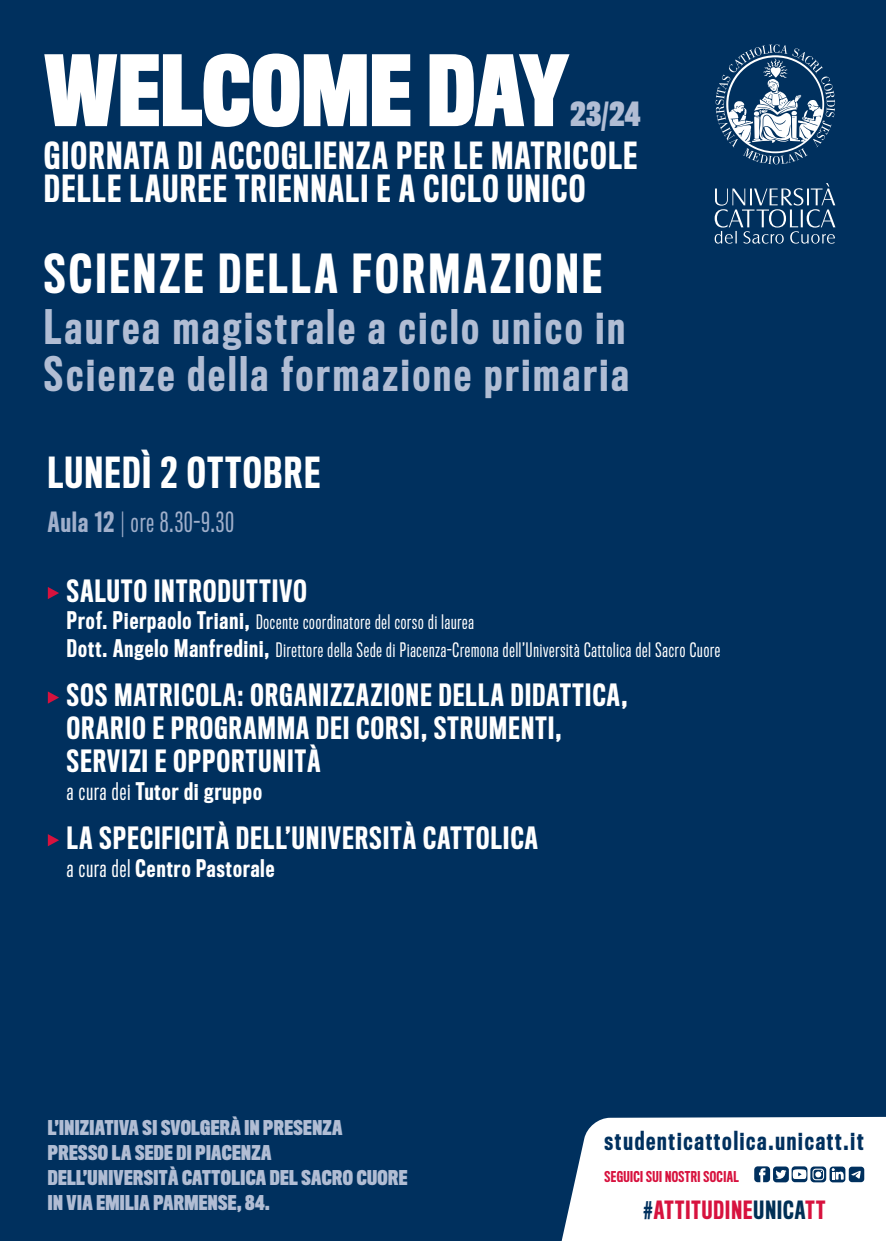
<style>
.page{position:relative;width:886px;height:1241px;background:#fff}
.page>*{position:absolute;margin:0;border:0;box-sizing:border-box;transform-origin:0 0}
.t1{font:700 90px "Titling Gothic FB Comp";letter-spacing:.01em;color:#fff}
.t2{font:500 49.5px "Titling Gothic FB Comp";letter-spacing:.075em;color:#fff}
.t3{font:500 43.75px "Titling Gothic FB Comp";letter-spacing:.075em;color:#b1bdd4}
.t4{font:500 39.38px "Titling Gothic FB Comp";letter-spacing:.05em;color:#fff}
.t5{font:500 34.38px "Titling Gothic FB Comp";letter-spacing:.05em;color:#fff}
.t6{font:700 30.62px "Titling Gothic FB Comp";color:#b1bdd4}
.t7{font:500 28.25px "Titling Gothic FB Comp";letter-spacing:.05em;color:#fff}
.t8{font:25.62px "Titling Gothic FB Comp";letter-spacing:.05em;color:#a1b0cb}
.t9{font:500 24.06px "Titling Gothic FB Comp";letter-spacing:.075em;color:#00305e}
.t10{font:500 23.12px "Titling Gothic FB Comp";letter-spacing:.05em;color:#d7123e}
.t11{font:500 22.31px "Titling Gothic FB Comp";letter-spacing:.05em;color:#fff}
.t12{font:700 18.75px "Titling Gothic FB Comp";letter-spacing:.02em;color:#b1bdd4}
.t13{font:18.38px "Titling Gothic FB Comp";letter-spacing:.05em;color:#fff}
.t14{font:500 13.75px "Titling Gothic FB Comp";letter-spacing:.03em;color:#d7123e}
.s1{font-weight:500}
.s2{font-weight:300}
.s3{font-weight:500;font-size:22.31px}
.s4{font-weight:400}
.s5{color:#00305e}
.s6{color:#003056}
</style>
<div class="page">
<div style="left:0;top:0;width:886px;height:1240px;background:#00305e"></div>
<svg style="left:715px;top:183px;width:120px;height:60px"></svg>
<svg style="left:715px;top:44px;width:120px;height:120px"></svg>
<svg style="left:48px;top:587px;width:11px;height:12px"></svg>
<svg style="left:48px;top:691px;width:11px;height:12px"></svg>
<svg style="left:48px;top:834px;width:11px;height:12px"></svg>
<svg style="left:562px;top:1116px;width:324px;height:124px;background:#eaeef1"></svg>
<p class="t1" style="left:44px;top:40px;width:527px">WELCOME DAY</p>
<p class="t6" style="left:570px;top:97px;width:72px">23/24</p>
<p class="t5" style="left:44px;top:136px;width:594px">GIORNATA DI ACCOGLIENZA PER LE MATRICOLE</p>
<p class="t5" style="left:44px;top:169px;width:542px">DELLE LAUREE TRIENNALI E A CICLO UNICO</p>
<p class="t2" style="left:44px;top:245px;width:559px">SCIENZE DELLA FORMAZIONE</p>
<p class="t3" style="left:44px;top:301px;width:582px">Laurea magistrale a ciclo unico in</p>
<p class="t3" style="left:44px;top:348px;width:586px">Scienze della formazione primaria</p>
<p class="t4" style="left:48px;top:450px;width:274px">LUNEDÌ 2 OTTOBRE</p>
<p class="t8" style="left:48px;top:507px;width:188px"><span class="s1">Aula 12</span> <span class="s2">|</span> ore 8.30-9.30</p>
<p class="t7" style="left:67px;top:574px;width:241px">SALUTO INTRODUTTIVO</p>
<p class="t13" style="left:67px;top:611px;width:408px"><span class="s3">Prof. Pierpaolo Triani,</span> Docente coordinatore del corso di laurea</p>
<p class="t13" style="left:67px;top:639px;width:655px"><span class="s3">Dott. Angelo Manfredini,</span> Direttore della Sede di Piacenza-Cremona dell’Università Cattolica del Sacro Cuore</p>
<p class="t7" style="left:67px;top:679px;width:562px">SOS MATRICOLA: ORGANIZZAZIONE DELLA DIDATTICA,</p>
<p class="t7" style="left:67px;top:712px;width:496px">ORARIO E PROGRAMMA DEI CORSI, STRUMENTI,</p>
<p class="t7" style="left:67px;top:744px;width:255px">SERVIZI E OPPORTUNITÀ</p>
<p class="t11" style="left:67px;top:778px;width:196px"><span class="s4">a cura dei</span> Tutor di gruppo</p>
<p class="t7" style="left:67px;top:821px;width:472px">LA SPECIFICITÀ DELL’UNIVERSITÀ CATTOLICA</p>
<p class="t11" style="left:67px;top:855px;width:209px"><span class="s4">a cura del</span> Centro Pastorale</p>
<p class="t12" style="left:48px;top:1116px;width:296px">L’INIZIATIVA SI SVOLGERÀ IN PRESENZA</p>
<p class="t12" style="left:48px;top:1141px;width:225px">PRESSO LA SEDE DI PIACENZA</p>
<p class="t12" style="left:48px;top:1166px;width:361px">DELL’UNIVERSITÀ CATTOLICA DEL SACRO CUORE</p>
<p class="t12" style="left:48px;top:1191px;width:223px">IN VIA EMILIA PARMENSE, 84.</p>
<p class="t9" style="left:604px;top:1126px;width:261px">studenticattolica.unicatt.it</p>
<p class="t14" style="left:604px;top:1168px;width:136px">SEGUICI SUI NOSTRI SOCIAL</p>
<p class="t10" style="left:643px;top:1196px;width:184px"><span class="s5">#</span>ATTITUDINE<span class="s6">UNICA</span>TT</p>
</div>
